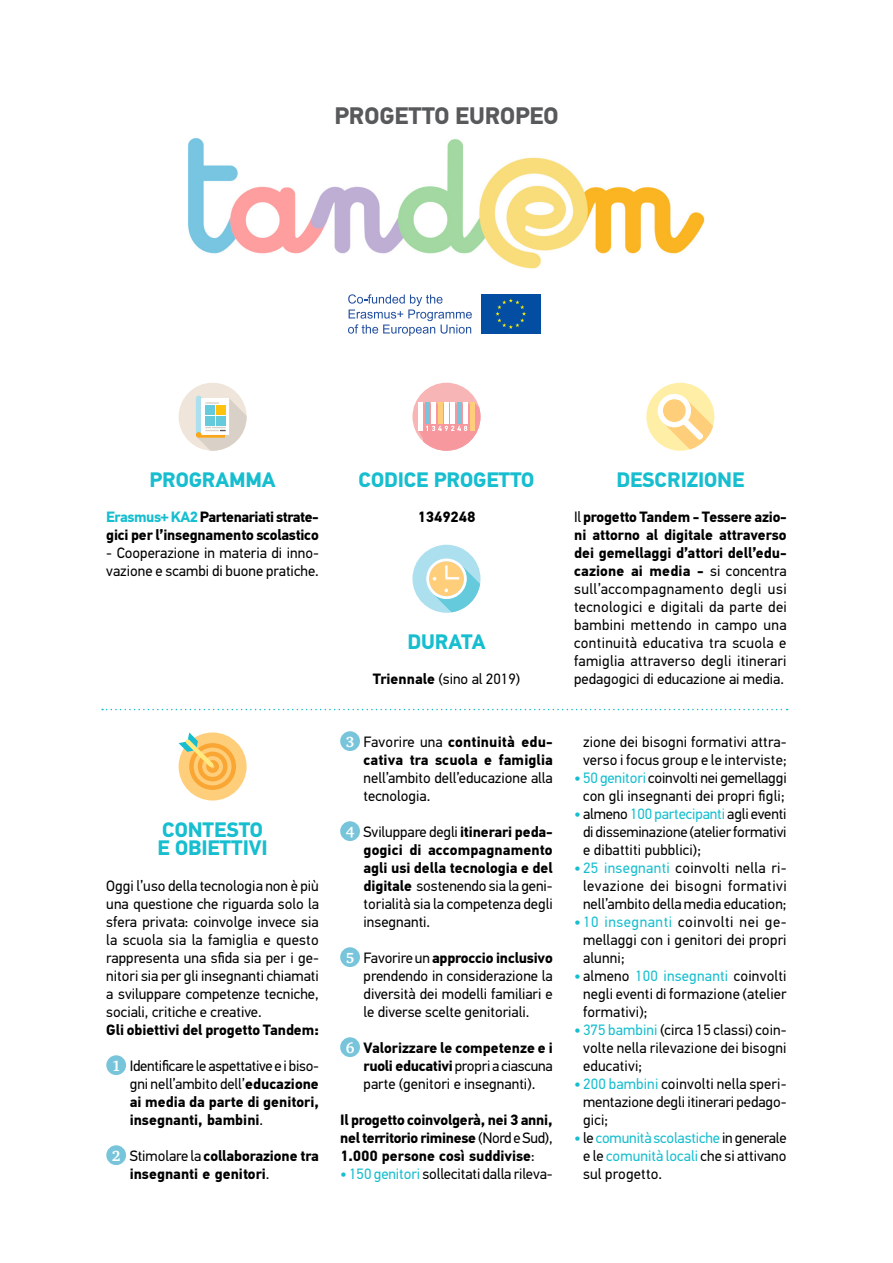
<style>
.page{position:relative;width:893px;height:1263px;background:#fff}
.page>*{position:absolute;margin:0;border:0;box-sizing:border-box;transform-origin:0 0}
.t1{font:700 24px "PF Din Text Pro";letter-spacing:-.005em;color:#58595b}
.t2{font:700 21px "PF Din Text Pro";letter-spacing:-.005em;color:#16becf}
.t3{font:15px/18px "PF Din Text Pro";color:#000;text-align:justify}
.t4{font:700 15px/18px "PF Din Text Pro";letter-spacing:-.005em;color:#000}
.t5{font:700 15px "Charter";color:#fff}
.s1{color:#16becf}
.s2{font-weight:400}
.s3{font-weight:700}
.s4{font-size:16.5px;color:#16becf}
</style>
<div class="page">
<img style="left:188px;top:138px;width:517px;height:131px">
<div style="left:179px;top:383px;width:68px;height:68px;background:#efe5da;border-radius:50%"></div>
<svg style="left:196px;top:396px;width:51px;height:55px"></svg>
<div style="left:481px;top:294px;width:59px;height:40px;background:#034ea2"></div>
<svg style="left:495px;top:298px;width:31px;height:31px"></svg>
<svg style="left:348px;top:294px;width:124px;height:42px"></svg>
<div style="left:412px;top:383px;width:68px;height:68px;background:#f8b5b6;border-radius:50%"></div>
<svg style="left:419px;top:402px;width:61px;height:49px"></svg>
<hr style="left:419px;top:402px;width:4px;height:29px;background:#fff">
<hr style="left:432px;top:402px;width:4px;height:22px;background:#fff">
<hr style="left:438px;top:402px;width:4px;height:22px;background:#ffce7b">
<div style="left:444px;top:402px;width:5px;height:22px;background:#fff"></div>
<hr style="left:451px;top:402px;width:4px;height:22px;background:#fff">
<hr style="left:457px;top:402px;width:4px;height:22px;background:#78c5db">
<div style="left:463px;top:402px;width:5px;height:22px;background:#fff"></div>
<hr style="left:470px;top:402px;width:4px;height:29px;background:#ffce7b">
<hr style="left:425px;top:402px;width:4px;height:22px;background:#78c5db">
<div style="left:412px;top:545px;width:68px;height:68px;background:#ade0ee;border-radius:50%"></div>
<svg style="left:426px;top:558px;width:54px;height:54px"></svg>
<div style="left:646px;top:383px;width:68px;height:68px;background:#ffefa6;border-radius:50%"></div>
<svg style="left:658px;top:394px;width:55px;height:55px"></svg>
<svg style="left:179px;top:732px;width:68px;height:68px;background:#feca75"></svg>
<div style="left:189px;top:743px;width:47px;height:47px;border:4px solid #faa634;border-radius:50%"></div>
<div style="left:198px;top:752px;width:29px;height:29px;border:4px solid #faa634;border-radius:50%"></div>
<div style="left:206px;top:760px;width:13px;height:13px;border:4px solid #faa634;border-radius:50%"></div>
<svg style="left:179px;top:732px;width:38px;height:39px"></svg>
<div style="left:106px;top:1055px;width:20px;height:20px;background:#78c5db;border-radius:50%"></div>
<div style="left:106px;top:1145px;width:20px;height:20px;background:#78c5db;border-radius:50%"></div>
<div style="left:340px;top:731px;width:20px;height:20px;background:#78c5db;border-radius:50%"></div>
<div style="left:340px;top:821px;width:20px;height:20px;background:#78c5db;border-radius:50%"></div>
<div style="left:340px;top:947px;width:20px;height:20px;background:#78c5db;border-radius:50%"></div>
<div style="left:340px;top:1037px;width:20px;height:20px;background:#78c5db;border-radius:50%"></div>
<svg style="left:102px;top:709px;width:686px;height:1px"></svg>
<p class="t1" style="left:334px;top:101px;width:226px">PROGETTO EUROPEO</p>
<p class="t2" style="left:149px;top:467px;width:128px">PROGRAMMA</p>
<p class="t4" style="left:106px;top:508px;width:214px"><span class="s1">Erasmus+ KA2</span>Partenariati strate&shy;gici per l’insegnamento scolastico</p>
<p class="t3" style="left:106px;top:544px;width:214px">- Cooperazione in materia di inno&shy;vazione e scambi di buone pratiche.</p>
<p class="t2" style="left:162px;top:816px;width:102px">CONTESTO</p>
<p class="t2" style="left:158px;top:834px;width:112px">E OBIETTIVI</p>
<p class="t3" style="left:106px;top:876px;width:214px">Oggi l’uso della tecnologia non è più una questione che riguarda solo la sfera privata: coinvolge invece sia la scuola sia la famiglia e questo rappresenta una sfida sia per i ge&shy;nitori sia per gli insegnanti chiamati a sviluppare competenze tecniche, sociali, critiche e creative.</p>
<p class="t4" style="left:106px;top:1021px;width:214px">Gli obiettivi del progetto Tandem:</p>
<p class="t5" style="left:112px;top:1053px;width:10px">1</p>
<p class="t4" style="left:130px;top:1057px;width:191px;text-align:justify"><span class="s2">Identificare le aspettative e i biso&shy;gni nell’ambito dell’</span>educazione ai media da parte di genitori, insegnanti, bambini<span class="s2">.</span></p>
<p class="t5" style="left:112px;top:1143px;width:10px">2</p>
<p class="t4" style="left:130px;top:1147px;width:191px"><span class="s2">Stimolare la</span> collaborazione tra insegnanti e genitori<span class="s2">.</span></p>
<p class="t2" style="left:359px;top:467px;width:177px">CODICE PROGETTO</p>
<p class="t4" style="left:418px;top:508px;width:59px">1349248</p>
<p class="t2" style="left:407px;top:629px;width:80px">DURATA</p>
<p class="t3" style="left:373px;top:670px;width:149px"><span class="s3">Triennale</span> (sino al 2019)</p>
<p class="t5" style="left:346px;top:729px;width:10px">3</p>
<p class="t3" style="left:364px;top:732px;width:191px">Favorire una <span class="s3">continuità edu&shy;cativa tra scuola e famiglia </span>nell’ambito dell’educazione alla tecnologia.</p>
<p class="t5" style="left:346px;top:819px;width:10px">4</p>
<p class="t3" style="left:364px;top:822px;width:191px">Sviluppare degli <span class="s3">itinerari peda&shy;gogici di accompagnamento agli usi della tecnologia e del digitale</span> sostenendo sia la geni&shy;torialità sia la competenza degli insegnanti.</p>
<p class="t5" style="left:346px;top:945px;width:10px">5</p>
<p class="t3" style="left:364px;top:948px;width:191px">Favorire un <span class="s3">approccio inclusivo </span>prendendo in considerazione la diversità dei modelli familiari e le diverse scelte genitoriali.</p>
<p class="t5" style="left:346px;top:1035px;width:10px">6</p>
<p class="t3" style="left:364px;top:1038px;width:191px"><span class="s3">Valorizzare le competenze e i ruoli educativi</span> propri a ciascuna parte (genitori e insegnanti).</p>
<p class="t4" style="left:340px;top:1111px;width:214px;text-align:justify">Il progetto coinvolgerà, nei 3 anni, nel territorio riminese <span class="s2">(Nord e Sud), </span>1.000 persone così suddivise<span class="s2">:</span></p>
<p class="t3" style="left:340px;top:1164px;width:214px"><span class="s4">•</span> <span class="s1">150 genitori</span> sollecitati dalla rileva-</p>
<p class="t2" style="left:616px;top:467px;width:129px">DESCRIZIONE</p>
<p class="t3" style="left:574px;top:508px;width:214px">Il <span class="s3">progetto Tandem - Tessere azio&shy;ni attorno al digitale attraverso dei gemellaggi d’attori dell’edu&shy;cazione ai media -</span> si concentra sull’accompagnamento degli usi tecnologici e digitali da parte dei bambini mettendo in campo una continuità educativa tra scuola e famiglia attraverso degli itinerari pedagogici di educazione ai media.</p>
<p class="t3" style="left:583px;top:732px;width:205px">zione dei bisogni formativi attra&shy;verso i focus group e le interviste;</p>
<p class="t3" style="left:574px;top:768px;width:214px;text-align:center"><span class="s4">•</span> <span class="s1">50 genitori</span> coinvolti nei gemellaggi con gli insegnanti dei propri figli;</p>
<p class="t3" style="left:583px;top:804px;width:205px;text-indent:-9px"><span class="s4">•</span> almeno <span class="s1">100 partecipanti</span> agli eventi di disseminazione (atelier formativi e dibattiti pubblici);</p>
<p class="t3" style="left:583px;top:858px;width:205px;text-indent:-9px"><span class="s4">•</span> <span class="s1">25 insegnanti</span> coinvolti nella ri&shy;levazione dei bisogni formativi nell’ambito della media education;</p>
<p class="t3" style="left:583px;top:912px;width:205px;text-indent:-9px"><span class="s4">•</span> <span class="s1">10 insegnanti</span> coinvolti nei ge&shy;mellaggi con i genitori dei propri alunni;</p>
<p class="t3" style="left:583px;top:966px;width:205px;text-indent:-9px"><span class="s4">•</span> almeno <span class="s1">100 insegnanti</span> coinvolti negli eventi di formazione (atelier formativi);</p>
<p class="t3" style="left:583px;top:1020px;width:205px;text-indent:-9px"><span class="s4">•</span> <span class="s1">375 bambini</span> (circa 15 classi) coin&shy;volte nella rilevazione dei bisogni educativi;</p>
<p class="t3" style="left:583px;top:1074px;width:205px;text-indent:-9px"><span class="s4">•</span> <span class="s1">200 bambini</span> coinvolti nella speri&shy;mentazione degli itinerari pedago&shy;gici;</p>
<p class="t3" style="left:583px;top:1128px;width:205px;text-indent:-9px"><span class="s4">•</span> le <span class="s1">comunità scolastiche</span> in generale e le <span class="s1">comunità locali</span> che si attivano sul progetto.</p>
</div>
